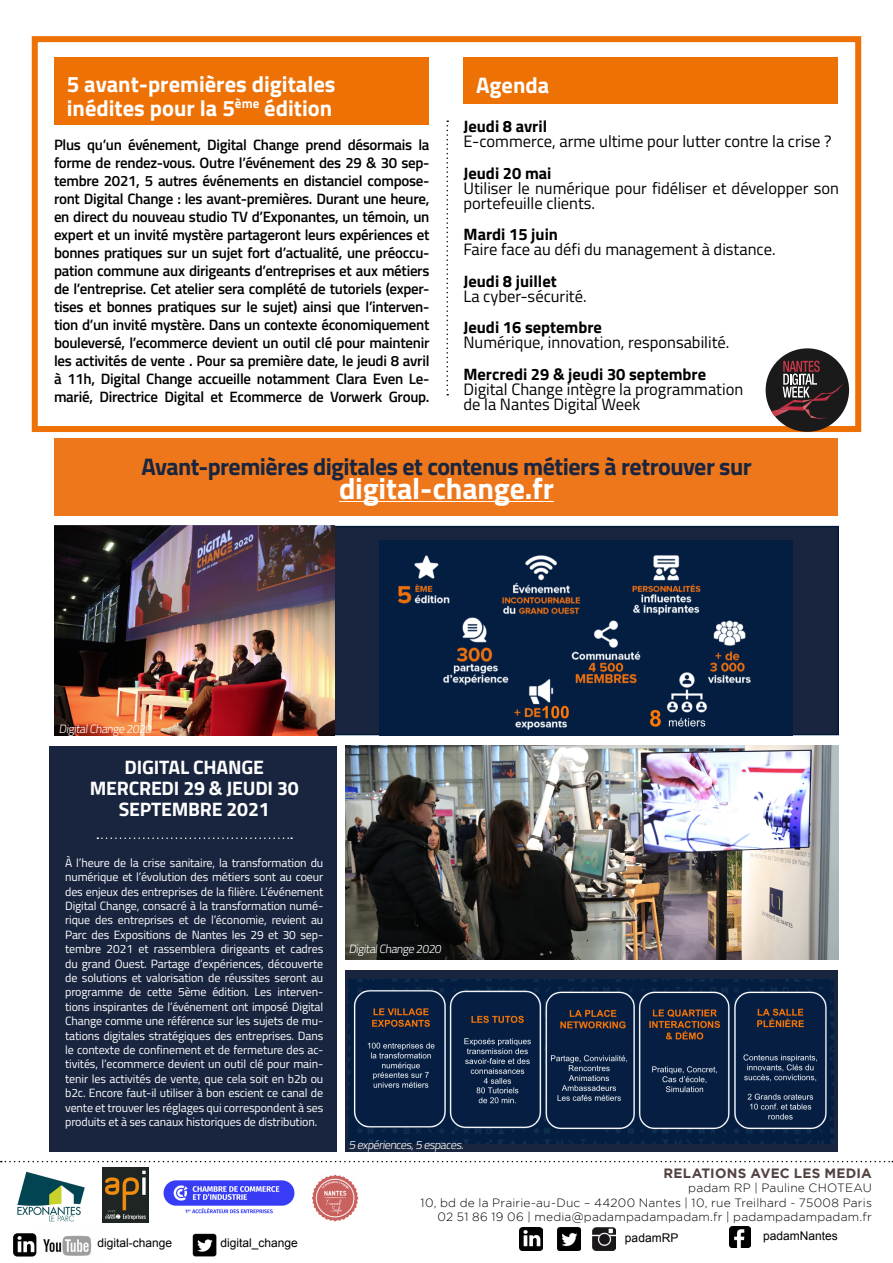
<style>
.page{position:relative;width:893px;height:1263px;background:#fff}
.page>*{position:absolute;margin:0;border:0;box-sizing:border-box;transform-origin:0 0}
.t1{font:700 30px "Titillium Web";letter-spacing:-.005em;color:#fff}
.t2{font:700 24px "Titillium Web";letter-spacing:-.025em;color:#19253f}
.t3{font:700 22.5px/24px "Titillium Web";color:#fff}
.t4{font:700 19.5px/21px "Titillium Web";letter-spacing:-.01em;color:#fff;text-align:center}
.t5{font:16.5px/15px "Titillium Web";color:#000}
.t6{font:700 16.5px "Titillium Web";color:#000}
.t7{font:600 15px/18px "Titillium Web";letter-spacing:-.02em;color:#000;text-align:justify}
.t8{font:700 13.5px "Gotham";letter-spacing:.015em;color:#524242}
.t9{font:12px/14.4px "Titillium Web";letter-spacing:-.01em;color:#fff;text-align:justify}
.t10{font:300 12px/14.4px "Gotham";letter-spacing:.02em;color:#000;text-align:right}
.t11{font:300 12px "Titillium Web";color:#fff}
.t12{font:12px "Arial";color:#000}
</style>
<div class="page">
<div style="left:54px;top:526px;width:785px;height:209px;background:#19253f;border:2px solid #021b39"></div>
<img style="left:729px;top:1226px;width:22px;height:22px">
<img style="left:557px;top:1227px;width:23px;height:23px">
<img style="left:592px;top:1227px;width:23px;height:23px">
<img style="left:519px;top:1227px;width:23px;height:23px">
<svg style="left:1px;top:1161px;width:892px;height:1px"></svg>
<svg style="left:446px;top:120px;width:2px;height:275px"></svg>
<img style="left:36px;top:1235px;width:56px;height:21px">
<img style="left:193px;top:1233px;width:23px;height:23px">
<img style="left:13px;top:1233px;width:23px;height:23px">
<div style="left:54px;top:57px;width:374px;height:68px;background:#ee7105"></div>
<div style="left:54px;top:438px;width:783px;height:78px;background:#ee771b"></div>
<hr style="left:339px;top:501px;width:215px;height:1px;background:#fff">
<div style="left:32px;top:36px;width:829px;height:396px;border:6px solid #ee7105"></div>
<div style="left:463px;top:57px;width:375px;height:46px;background:#ee7105"></div>
<img style="left:379px;top:540px;width:413px;height:195px">
<div style="left:50px;top:746px;width:287px;height:406px;background:#19253f"></div>
<svg style="left:97px;top:837px;width:195px;height:2px"></svg>
<img style="left:54px;top:526px;width:280px;height:209px">
<img style="left:346px;top:745px;width:493px;height:214px">
<img style="left:17px;top:1171px;width:68px;height:51px">
<img style="left:102px;top:1167px;width:46px;height:56px">
<div style="left:766px;top:348px;width:83px;height:84px;background:#1a1a1a;border-radius:50%"></div>
<svg style="left:771px;top:361px;width:73px;height:58px"></svg>
<div style="left:346px;top:970px;width:492px;height:182px;background:#19253f"></div>
<img style="left:349px;top:980px;width:485px;height:164px">
<img style="left:163px;top:1180px;width:132px;height:34px">
<img style="left:311px;top:1174px;width:48px;height:48px">
<h3 class="t3" style="left:67px;top:71px;width:270px">5 avant-premières digitales inédites pour la 5<sup>ème</sup> édition</h3>
<p class="t7" style="left:54px;top:135px;width:377px">Plus qu’un événement, Digital Change prend désormais la forme de rendez-vous. Outre l’événement des 29 &amp; 30 sep&shy;tembre 2021, 5 autres événements en distanciel compose&shy;ront Digital Change : les avant-premières. Durant une heure, en direct du nouveau studio TV d’Exponantes, un témoin, un expert et un invité mystère partageront leurs expériences et bonnes pratiques sur un sujet fort d’actualité, une préoccu&shy;pation commune aux dirigeants d’entreprises et aux métiers de l’entreprise. Cet atelier sera complété de tutoriels (exper&shy;tises et bonnes pratiques sur le sujet) ainsi que l’interven&shy;tion d’un invité mystère. Dans un contexte économiquement bouleversé, l’ecommerce devient un outil clé pour maintenir les activités de vente . Pour sa première date, le jeudi 8 avril à 11h, Digital Change accueille notamment Clara Even Le&shy;marié, Directrice Digital et Ecommerce de Vorwerk Group.</p>
<h3 class="t3" style="left:476px;top:72px;width:75px">Agenda</h3>
<h3 class="t6" style="left:463px;top:114px;width:85px">Jeudi 8 avril</h3>
<h3 class="t5" style="left:463px;top:133px;width:369px">E-commerce, arme ultime pour lutter contre la crise ?</h3>
<h3 class="t6" style="left:463px;top:160px;width:90px">Jeudi 20 mai</h3>
<h3 class="t5" style="left:463px;top:180px;width:377px">Utiliser le numérique pour fidéliser et développer son portefeuille clients.</h3>
<h3 class="t6" style="left:463px;top:222px;width:96px">Mardi 15 juin</h3>
<h3 class="t5" style="left:463px;top:241px;width:314px">Faire face au défi du management à distance.</h3>
<h3 class="t6" style="left:463px;top:268px;width:95px">Jeudi 8 juillet</h3>
<h3 class="t5" style="left:463px;top:288px;width:125px">La cyber-sécurité.</h3>
<h3 class="t6" style="left:463px;top:315px;width:140px">Jeudi 16 septembre</h3>
<h3 class="t5" style="left:463px;top:334px;width:267px">Numérique, innovation, responsabilité.</h3>
<h3 class="t6" style="left:463px;top:361px;width:244px">Mercredi 29 &amp; jeudi 30 septembre</h3>
<h3 class="t5" style="left:463px;top:381px;width:281px">Digital Change intègre la programmation de la Nantes Digital Week</h3>
<h2 class="t2" style="left:141px;top:448px;width:612px">Avant-premières digitales et contenus métiers à retrouver sur</h2>
<h1 class="t1" style="left:339px;top:465px;width:216px">digital-change.fr</h1>
<p class="t11" style="left:59px;top:720px;width:96px">DigitalChange 2020</p>
<h3 class="t4" style="left:90px;top:756px;width:211px">DIGITAL CHANGE<br>MERCREDI 29 &amp; JEUDI 30<br>SEPTEMBRE 2021</h3>
<p class="t9" style="left:65px;top:855px;width:260px">À l’heure de la crise sanitaire, la transformation du numérique et l’évolution des métiers sont au coeur des enjeux des entreprises de la filière. L’événement Digital Change, consacré à la transformation numé&shy;rique des entreprises et de l’économie, revient au Parc des Expositions de Nantes les 29 et 30 sep&shy;tembre 2021 et rassemblera dirigeants et cadres du grand Ouest. Partage d’expériences, découverte de solutions et valorisation de réussites seront au programme de cette 5ème édition. Les interven&shy;tions inspirantes de l’événement ont imposé Digital Change comme une référence sur les sujets de mu&shy;tations digitales stratégiques des entreprises. Dans le contexte de confinement et de fermeture des ac&shy;tivités, l’ecommerce devient un outil clé pour main&shy;tenir les activités de vente, que cela soit en b2b ou b2c. Encore faut-il utiliser à bon escient ce canal de vente et trouver les réglages qui correspondent à ses produits et à ses canaux historiques de distribution.</p>
<p class="t12" style="left:98px;top:1235px;width:76px">digital-change</p>
<p class="t12" style="left:220px;top:1235px;width:79px">digital_change</p>
<p class="t11" style="left:349px;top:940px;width:96px">DigitalChange 2020</p>
<p class="t11" style="left:349px;top:1136px;width:118px">5 expériences,5 espaces.</p>
<p class="t8" style="left:663px;top:1165px;width:210px">RELATIONS AVEC LES MEDIA</p>
<p class="t10" style="left:421px;top:1180px;width:453px">padam RP | Pauline CHOTEAU<br>10, bd de la Prairie-au-Duc – 44200 Nantes | 10, rue Treilhard - 75008 Paris<br>02 51 86 19 06 | media@padampadampadam.fr | padampadampadam.fr</p>
<p class="t12" style="left:625px;top:1230px;width:55px">padamRP</p>
<p class="t12" style="left:763px;top:1228px;width:76px">padamNantes</p>
</div>
